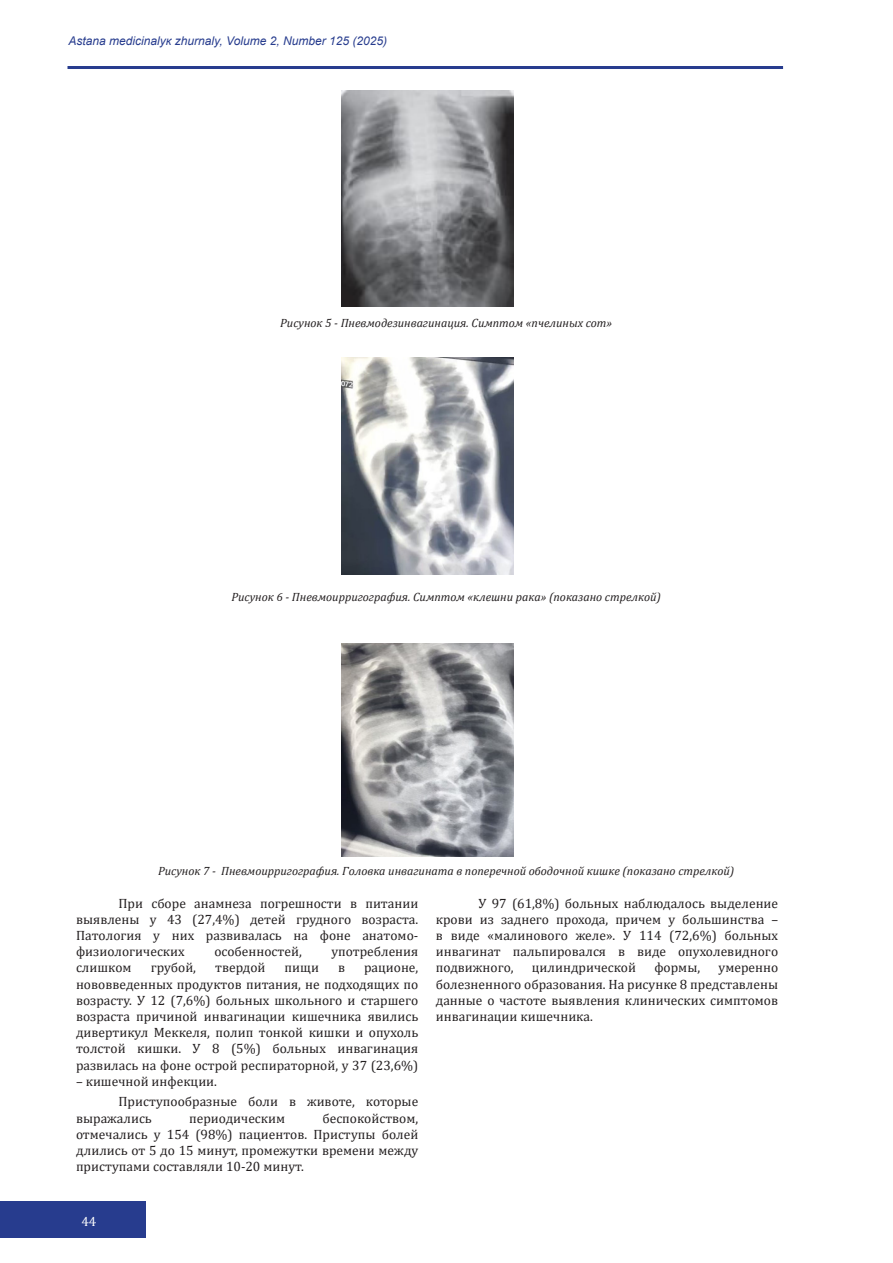
<style>
.page{position:relative;width:893px;height:1263px;background:#fff}
.page>*{position:absolute;margin:0;border:0;box-sizing:border-box;transform-origin:0 0}
.t1{font:13.5px/16.2px "Cambria";color:#231f20;text-align:justify}
.t2{font:13.5px "Cambria";color:#fff}
.Название_рисунка{font:italic 12px "Cambria";color:#231f20}
.t3{font:italic 12px "Arial";color:#273c8e}
</style>
<div class="page">
<div style="left:0;top:1202px;width:146px;height:36px;background:#273c8e"></div>
<hr style="left:68px;top:66px;width:715px;height:3px;background:#273c8e">
<img style="left:341px;top:90px;width:172px;height:216px">
<img style="left:341px;top:357px;width:172px;height:217px">
<img style="left:341px;top:643px;width:172px;height:214px">
<p class="t3" style="left:69px;top:33px;width:320px">Astana medicinalyк zhurnaly, Volume 2, Number 125 (2025)</p>
<p class="Название_рисунка" style="left:280px;top:315px;width:333px">Рисунок 5 - Пневмодезинвагинация. Симптом «пчелиных сот»</p>
<p class="Название_рисунка" style="left:231px;top:588px;width:431px">Рисунок 6 - Пневмоирригография. Симптом «клешни рака» (показано стрелкой)</p>
<p class="Название_рисунка" style="left:158px;top:862px;width:578px">Рисунок 7 - Пневмоирригография. Головка инвагината в поперечной ободочной кишке (показано стрелкой)</p>
<p class="t1" style="left:76px;top:895px;width:344px;text-indent:43px">При сборе анамнеза погрешности в питании выявлены у 43 (27,4%) детей грудного возраста.<br>Патология у них развивалась на фоне анатомо&shy;физиологических</p>
<p class="t1" style="left:436px;top:895px;width:344px;text-indent:43px">У 97 (61,8%) больных наблюдалось выделение крови из заднего прохода, причем у большинства – в виде «малинового желе». У 114 (72,6%) больных инвагинат пальпировался в виде опухолевидного подвижного,</p>
<p class="t1" style="left:214px;top:943px;width:89px">особенностей,</p>
<p class="t1" style="left:331px;top:943px;width:88px">употребления</p>
<p class="t1" style="left:76px;top:960px;width:57px">слишком</p>
<p class="t1" style="left:151px;top:960px;width:47px">грубой,</p>
<p class="t1" style="left:215px;top:960px;width:52px">твердой</p>
<p class="t1" style="left:285px;top:960px;width:36px">пищи</p>
<p class="t1" style="left:338px;top:960px;width:9px">в</p>
<p class="t1" style="left:532px;top:960px;width:106px">цилиндрической</p>
<p class="t1" style="left:654px;top:960px;width:47px">формы,</p>
<p class="t1" style="left:76px;top:960px;width:344px;text-indent:288px">рационе, нововведенных продуктов питания, не подходящих по возрасту. У 12 (7,6%) больных школьного и старшего возраста причиной инвагинации кишечника явились дивертикул Меккеля, полип тонкой кишки и опухоль толстой кишки. У 8 (5%) больных инвагинация развилась на фоне острой респираторной, у 37 (23,6%)</p>
<p class="t1" style="left:76px;top:1073px;width:143px">– кишечной инфекции.</p>
<p class="t1" style="left:76px;top:1093px;width:344px;text-indent:43px">Приступообразные боли в животе, которые выражались</p>
<p class="t1" style="left:436px;top:960px;width:344px;text-indent:283px">умеренно болезненного образования. На рисунке 8 представлены данные о частоте выявления клинических симптомов инвагинации кишечника.</p>
<p class="t1" style="left:76px;top:1110px;width:344px;text-indent:246px">беспокойством, отмечались у 154 (98%) пациентов. Приступы болей длились от 5 до 15 минут, промежутки времени между приступами составляли 10-20 минут.</p>
<p class="t1" style="left:189px;top:1110px;width:98px">периодическим</p>
<p class="t2" style="left:81px;top:1213px;width:17px">44</p>
</div>
